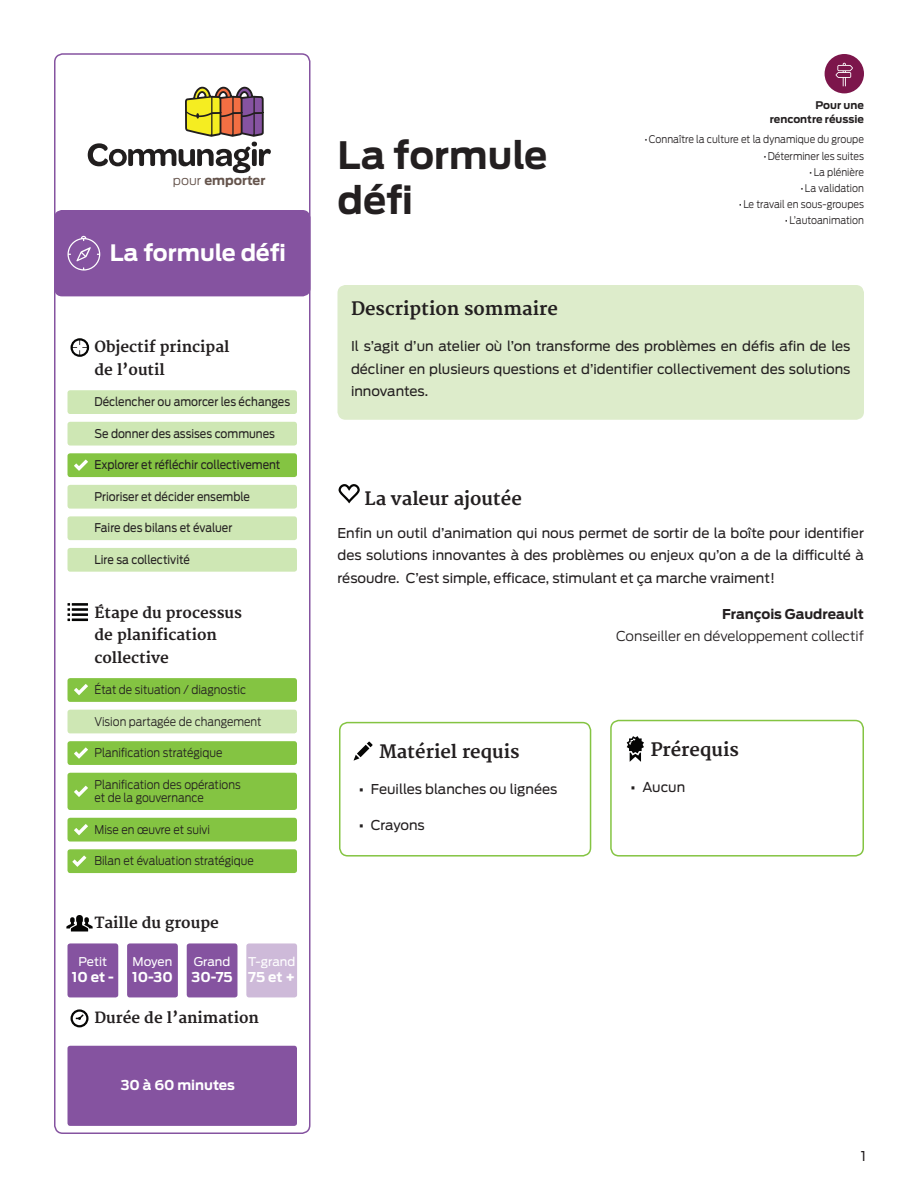
<style>
.page{position:relative;width:918px;height:1188px;background:#fff}
.page>*{position:absolute;margin:0;border:0;box-sizing:border-box;transform-origin:0 0}
.titre_principal{font:700 37.5px/45px "Antenna";color:#231f20}
.petit_titre_blanc{font:700 22.5px "Antenna";color:#fff}
.gros_sous-titre{font:700 18px "Merriweather";color:#231f20}
.titres_comme_objecti{font:700 15px "Merriweather";color:#231f20}
.texte{font:13.5px/22.5px "Antenna";color:#231f20;text-align:justify}
.conseiller_poste{font:300 13.5px "Antenna";color:#231f20}
.Intérieur_carrés_mau{font:700 13.5px "Antenna";color:#fff}
.conseiller_nom{font:700 13.5px "Antenna";color:#231f20}
.t1{font:700 12.6px "Antenna";color:#64534b}
.t2{font:300 12px "Antenna";color:#231f20;scale:.9 1}
.t3{font:12px "Antenna";color:#231f20;scale:.9 1}
.t4{font:12px "Antenna";color:#fff}
.t5{font:300 10.5px "Antenna";color:#231f20;scale:.9 1}
.Pour_une_animation_r{font:700 10.5px "Antenna";color:#231f20}
.s1{font-weight:300}
.s2{font-weight:700}
</style>
<div class="page">
<div style="left:610px;top:720px;width:254px;height:137px;border:2px solid #84c442;border-radius:8px"></div>
<div style="left:339px;top:722px;width:252px;height:135px;border:2px solid #84c442;border-radius:8px"></div>
<div style="left:54px;top:210px;width:257px;height:86px;background:#8553a0;border-radius:8px"></div>
<div style="left:337px;top:285px;width:527px;height:135px;background:#ddeccb;border-radius:8px"></div>
<svg style="left:88px;top:86px;width:183px;height:87px"></svg>
<svg style="left:68px;top:236px;width:32px;height:35px"></svg>
<svg style="left:627px;top:736px;width:17px;height:26px"></svg>
<svg style="left:354px;top:742px;width:19px;height:19px"></svg>
<svg style="left:339px;top:484px;width:21px;height:19px"></svg>
<div style="left:825px;top:54px;width:39px;height:39px;background:#7c164b;border-radius:50%"></div>
<svg style="left:836px;top:63px;width:17px;height:23px"></svg>
<div style="left:67px;top:678px;width:230px;height:24px;background:#84c442;border-radius:3px"></div>
<div style="left:67px;top:710px;width:230px;height:23px;background:#cee7b4;border-radius:3px"></div>
<div style="left:67px;top:741px;width:230px;height:24px;background:#84c442;border-radius:3px"></div>
<div style="left:67px;top:773px;width:230px;height:37px;background:#84c442;border-radius:3px"></div>
<div style="left:67px;top:818px;width:230px;height:24px;background:#84c442;border-radius:3px"></div>
<div style="left:67px;top:849px;width:230px;height:24px;background:#84c442;border-radius:3px"></div>
<div style="left:54px;top:53px;width:257px;height:1081px;border:2px solid #8553a0;border-radius:8px"></div>
<div style="left:67px;top:390px;width:230px;height:24px;background:#cee7b4;border-radius:3px"></div>
<div style="left:67px;top:422px;width:230px;height:24px;background:#cee7b4;border-radius:3px"></div>
<div style="left:67px;top:453px;width:230px;height:24px;background:#84c442;border-radius:3px"></div>
<div style="left:67px;top:485px;width:230px;height:24px;background:#cee7b4;border-radius:3px"></div>
<div style="left:67px;top:516px;width:230px;height:24px;background:#cee7b4;border-radius:3px"></div>
<div style="left:67px;top:548px;width:230px;height:24px;background:#cee7b4;border-radius:3px"></div>
<svg style="left:74px;top:684px;width:14px;height:11px"></svg>
<svg style="left:74px;top:747px;width:14px;height:12px"></svg>
<svg style="left:74px;top:786px;width:14px;height:11px"></svg>
<svg style="left:74px;top:824px;width:14px;height:11px"></svg>
<svg style="left:72px;top:856px;width:14px;height:11px"></svg>
<svg style="left:74px;top:460px;width:14px;height:11px"></svg>
<div style="left:67px;top:943px;width:51px;height:54px;background:#8553a0;border-radius:3px"></div>
<div style="left:127px;top:943px;width:51px;height:54px;background:#8553a0;border-radius:3px"></div>
<div style="left:187px;top:943px;width:50px;height:54px;background:#8553a0;border-radius:3px"></div>
<div style="left:246px;top:943px;width:51px;height:54px;background:#cebad9;border-radius:3px"></div>
<div style="left:67px;top:1046px;width:230px;height:80px;background:#8553a0;border-radius:3px"></div>
<svg style="left:71px;top:338px;width:18px;height:19px"></svg>
<svg style="left:71px;top:1009px;width:18px;height:18px"></svg>
<svg style="left:66px;top:915px;width:27px;height:17px"></svg>
<svg style="left:68px;top:603px;width:20px;height:18px"></svg>
<hr style="left:72px;top:613px;width:16px;height:3px;background:#050504">
<p class="t1" style="left:173px;top:173px;width:94px"><span class="s1">pour</span> emporter</p>
<p class="petit_titre_blanc" style="left:110px;top:239px;width:178px">La formule défi</p>
<p class="titres_comme_objecti" style="left:94px;top:338px;width:136px">Objectif principal</p>
<p class="titres_comme_objecti" style="left:94px;top:361px;width:72px">de l’outil</p>
<p class="t3" style="left:94px;top:395px;width:219px">Déclencher ou amorcer les échanges</p>
<p class="t3" style="left:94px;top:426px;width:202px">Se donner des assises communes</p>
<p class="t3" style="left:94px;top:458px;width:208px">Explorer et réfléchir collectivement</p>
<p class="t3" style="left:94px;top:489px;width:174px">Prioriser et décider ensemble</p>
<p class="t3" style="left:94px;top:521px;width:155px">Faire des bilans et évaluer</p>
<p class="t3" style="left:94px;top:552px;width:107px">Lire sa collectivité</p>
<p class="titres_comme_objecti" style="left:94px;top:604px;width:149px">Étape du processus</p>
<p class="titres_comme_objecti" style="left:94px;top:626px;width:124px">de planification</p>
<p class="titres_comme_objecti" style="left:94px;top:649px;width:76px">collective</p>
<p class="t2" style="left:94px;top:683px;width:170px">État de situation / diagnostic</p>
<p class="t2" style="left:94px;top:714px;width:187px">Vision partagée de changement</p>
<p class="t2" style="left:94px;top:746px;width:144px">Planification stratégique</p>
<p class="t2" style="left:94px;top:777px;width:164px">Planification des opérations</p>
<p class="t2" style="left:94px;top:791px;width:123px">et de la gouvernance</p>
<p class="t2" style="left:94px;top:822px;width:130px">Mise en œuvre et suivi</p>
<p class="t2" style="left:94px;top:854px;width:179px">Bilan et évaluation stratégique</p>
<p class="titres_comme_objecti" style="left:94px;top:914px;width:126px">Taille du groupe</p>
<p class="t4" style="left:79px;top:954px;width:30px">Petit</p>
<p class="Intérieur_carrés_mau" style="left:72px;top:969px;width:43px">10 et -</p>
<p class="t4" style="left:133px;top:954px;width:41px">Moyen</p>
<p class="Intérieur_carrés_mau" style="left:132px;top:969px;width:42px">10-30</p>
<p class="t4" style="left:194px;top:954px;width:38px">Grand</p>
<p class="Intérieur_carrés_mau" style="left:192px;top:969px;width:43px">30-75</p>
<p class="t4" style="left:248px;top:954px;width:49px">T-grand</p>
<p class="Intérieur_carrés_mau" style="left:248px;top:969px;width:48px">75 et +</p>
<p class="titres_comme_objecti" style="left:94px;top:1009px;width:166px">Durée de l’animation</p>
<p class="Intérieur_carrés_mau" style="left:121px;top:1077px;width:116px">30 à 60 minutes</p>
<p class="titre_principal" style="left:338px;top:133px;width:211px">La formule défi</p>
<p class="Pour_une_animation_r" style="left:816px;top:99px;width:50px">Pour une</p>
<p class="Pour_une_animation_r" style="left:770px;top:113px;width:96px">rencontre réussie</p>
<p class="t5" style="left:645px;top:133px;width:245px">•Connaître la culture et la dynamique du groupe</p>
<p class="t5" style="left:763px;top:150px;width:113px">•Déterminer les suites</p>
<p class="t5" style="left:809px;top:166px;width:62px">•La plénière</p>
<p class="t5" style="left:801px;top:182px;width:72px">•La validation</p>
<p class="t5" style="left:739px;top:198px;width:140px">•Le travail en sous-groupes</p>
<p class="t5" style="left:785px;top:214px;width:89px">•L’autoanimation</p>
<p class="gros_sous-titre" style="left:351px;top:298px;width:208px">Description sommaire</p>
<p class="texte" style="left:351px;top:335px;width:501px">Il s’agit d’un atelier où l’on transforme des problèmes en défis afin de les décliner en plusieurs questions et d’identifier collectivement des solutions innovantes.</p>
<p class="gros_sous-titre" style="left:364px;top:488px;width:159px">La valeur ajoutée</p>
<p class="texte" style="left:338px;top:522px;width:528px">Enfin un outil d’animation qui nous permet de sortir de la boîte pour identifier des solutions innovantes à des problèmes ou enjeux qu’on a de la difficulté à résoudre. C’est simple, efficace, stimulant et ça marche vraiment!</p>
<p class="conseiller_nom" style="left:722px;top:606px;width:143px">François Gaudreault</p>
<p class="conseiller_poste" style="left:616px;top:628px;width:249px">Conseiller en développement collectif</p>
<p class="gros_sous-titre" style="left:379px;top:742px;width:142px">Matériel requis</p>
<p class="texte" style="left:359px;top:778px;width:200px"><span class="s2">•</span> Feuilles blanches ou lignées</p>
<p class="texte" style="left:359px;top:814px;width:68px"><span class="s2">•</span> Crayons</p>
<p class="gros_sous-titre" style="left:651px;top:739px;width:90px">Prérequis</p>
<p class="texte" style="left:630px;top:776px;width:56px"><span class="s2">•</span> Aucun</p>
<p class="texte" style="left:861px;top:1145px;width:7px">1</p>
</div>
